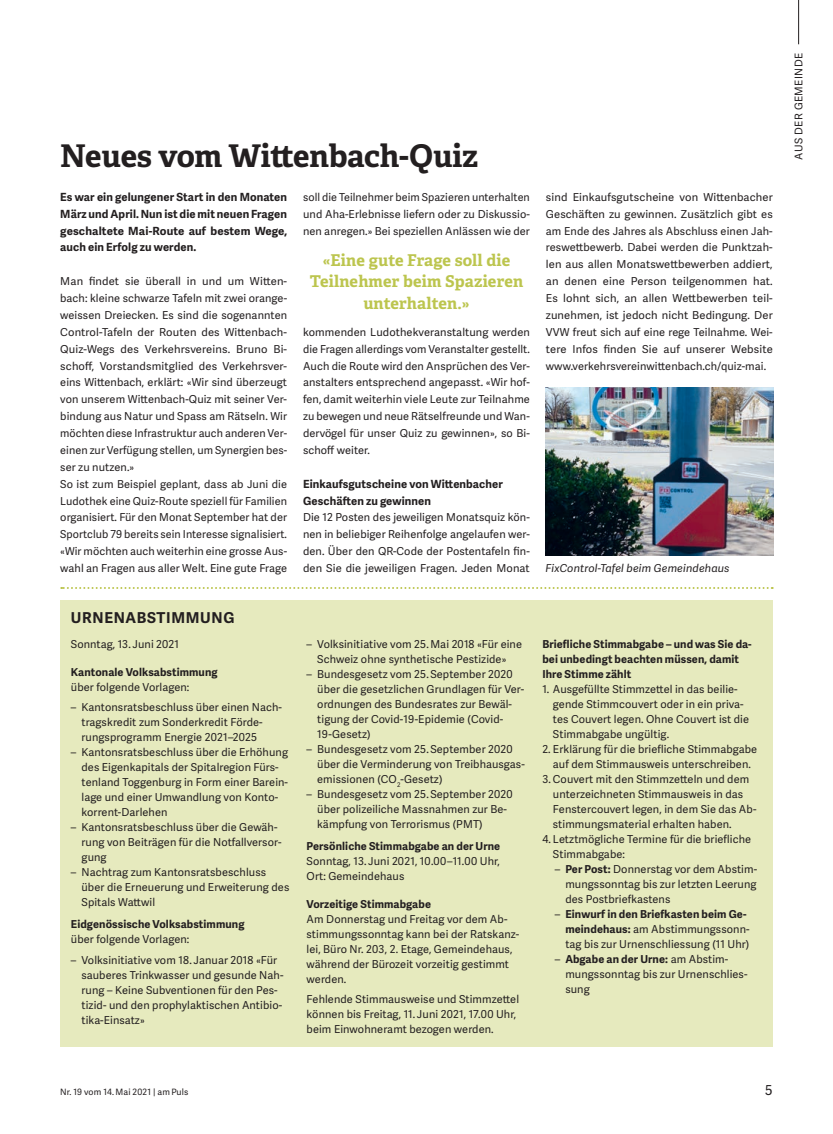
<style>
.page{position:relative;width:833px;height:1134px;background:#fff}
.page>*{position:absolute;margin:0;border:0;box-sizing:border-box;transform-origin:0 0}
._05_Hauptartikel_Tit{font:700 31.25px "Adelle";letter-spacing:-.005em;color:#231f20}
._05_Hauptartikel_Zit{font:700 16.25px/21.2px "Adelle";letter-spacing:.01em;color:#bcc54e;text-align:center}
._07_Kasten_Titel_x04{font:700 15px "Adelle Sans";letter-spacing:.045em;color:#231f20}
.t1{font:13.75px "Adelle Sans";color:#231f20}
._05_Hauptartikel_Lea{font:700 11.25px/16.9px "Adelle Sans";letter-spacing:.01em;color:#231f20;text-align:justify}
._05_Hauptartikel_Zwi{font:700 11.25px/16.9px "Adelle Sans";letter-spacing:.01em;color:#231f20}
._05_Hauptartikel_Gru{font:11px/16.9px "Adelle Sans";letter-spacing:.01em;color:#231f20}
._07_Kasten_Grundtext{font:11px/15px "Adelle Sans";letter-spacing:.01em;color:#231f20}
._07_Kasten_Zwischent{font:700 11px/15px "Adelle Sans";letter-spacing:.01em;color:#231f20}
._05_Hauptartikel_Bil{font:italic 11px "Adelle Sans";letter-spacing:.015em;color:#231f20}
.t2{font:10.62px "Adelle Sans";letter-spacing:.04em;color:#231f20}
.t3{font:8.75px "Adelle Sans";letter-spacing:.01em;color:#231f20}
.s1{font-weight:700}
</style>
<div class="page">
<hr style="left:798px;top:0;width:1px;height:44px;background:#231f20">
<img style="left:546px;top:387px;width:227px;height:168px">
<div style="left:60px;top:601px;width:712px;height:446px;background:#e6eabe"></div>
<svg style="left:61px;top:587px;width:711px;height:2px"></svg>
<p class="_05_Hauptartikel_Tit" style="left:60px;top:136px;width:419px">Neues vom Wittenbach-Quiz</p>
<p class="_05_Hauptartikel_Lea" style="left:60px;top:188px;width:228px">Es war ein gelungener Start in den Monaten März und April. Nun ist die mit neuen Fragen geschaltete Mai-Route auf bestem Wege, auch ein Erfolg zu werden.</p>
<p class="_05_Hauptartikel_Gru" style="left:60px;top:272px;width:228px;text-align:justify">Man findet sie überall in und um Witten&shy;bach: kleine schwarze Tafeln mit zwei orange&shy;weissen Dreiecken. Es sind die sogenannten Control-Tafeln der Routen des Wittenbach-Quiz-Wegs des Verkehrsvereins. Bruno Bi&shy;schoff, Vorstandsmitglied des Verkehrsver&shy;eins Wittenbach, erklärt: «Wir sind überzeugt von unserem Wittenbach-Quiz mit seiner Ver&shy;bindung aus Natur und Spass am Rätseln. Wir möchten diese Infrastruktur auch anderen Ver&shy;einen zur Verfügung stellen, um Synergien bes&shy;ser zu nutzen.»</p>
<p class="_05_Hauptartikel_Gru" style="left:60px;top:475px;width:228px;text-align:justify">So ist zum Beispiel geplant, dass ab Juni die Ludothek eine Quiz-Route speziell für Familien organisiert. Für den Monat September hat der Sportclub 79 bereits sein Interesse signalisiert. «Wir möchten auch weiterhin eine grosse Aus&shy;wahl an Fragen aus aller Welt. Eine gute Frage</p>
<p class="_05_Hauptartikel_Gru" style="left:303px;top:188px;width:228px;text-align:justify">soll die Teilnehmer beim Spazieren unterhalten und Aha-Erlebnisse liefern oder zu Diskussio&shy;nen anregen.» Bei speziellen Anlässen wie der</p>
<p class="_05_Hauptartikel_Zit" style="left:310px;top:250px;width:215px">«Eine gute Frage soll die<br>Teilnehmer beim Spazieren unterhalten.»</p>
<p class="_05_Hauptartikel_Gru" style="left:303px;top:323px;width:228px;text-align:justify">kommenden Ludothekveranstaltung werden die Fragen allerdings vom Veranstalter gestellt.<br>Auch die Route wird den Ansprüchen des Ver&shy;anstalters entsprechend angepasst. «Wir hof&shy;fen, damit weiterhin viele Leute zur Teilnahme zu bewegen und neue Rätselfreunde und Wan&shy;dervögel für unser Quiz zu gewinnen», so Bi&shy;schoff weiter.</p>
<p class="_05_Hauptartikel_Zwi" style="left:303px;top:475px;width:201px">Einkaufsgutscheine von Wittenbacher<br>Geschäften zu gewinnen</p>
<p class="_05_Hauptartikel_Gru" style="left:303px;top:509px;width:228px;text-align:justify">Die 12 Posten des jeweiligen Monatsquiz kön&shy;nen in beliebiger Reihenfolge angelaufen wer&shy;den. Über den QR-Code der Postentafeln fin&shy;den Sie die jeweiligen Fragen. Jeden Monat</p>
<p class="_05_Hauptartikel_Gru" style="left:546px;top:188px;width:228px;text-align:justify">sind Einkaufsgutscheine von Wittenbacher Geschäften zu gewinnen. Zusätzlich gibt es am Ende des Jahres als Abschluss einen Jah&shy;reswettbewerb. Dabei werden die Punktzah&shy;len aus allen Monatswettbewerben addiert, an denen eine Person teilgenommen hat.<br>Es lohnt sich, an allen Wettbewerben teil&shy;zunehmen, ist jedoch nicht Bedingung. Der VVW freut sich auf eine rege Teilnahme. Wei&shy;tere Infos finden Sie auf unserer Website www.verkehrsvereinwittenbach.ch/quiz-mai.</p>
<p class="_05_Hauptartikel_Bil" style="left:545px;top:560px;width:186px">FixControl-Tafel beim Gemeindehaus</p>
<p class="_07_Kasten_Titel_x04" style="left:71px;top:606px;width:165px">URNENABSTIMMUNG</p>
<p class="_07_Kasten_Grundtext" style="left:71px;top:637px;width:110px">Sonntag, 13. Juni 2021</p>
<p class="_07_Kasten_Zwischent" style="left:71px;top:664px;width:148px">Kantonale Volksabstimmung</p>
<p class="_07_Kasten_Grundtext" style="left:71px;top:679px;width:120px">über folgende Vorlagen:</p>
<p class="_05_Hauptartikel_Gru" style="left:81px;top:699px;width:202px;line-height:15px;text-indent:-11px">– Kantonsratsbeschluss über einen Nach&shy;tragskredit zum Sonderkredit Förde&shy;rungsprogramm Energie 2021–2025</p>
<p class="_05_Hauptartikel_Gru" style="left:81px;top:744px;width:208px;line-height:15px;text-indent:-11px">– Kantonsratsbeschluss über die Erhöhung des Eigenkapitals der Spitalregion Fürs&shy;tenland Toggenburg in Form einer Barein&shy;lage und einer Umwandlung von Konto&shy;korrent-Darlehen</p>
<p class="_05_Hauptartikel_Gru" style="left:81px;top:819px;width:201px;line-height:15px;text-indent:-11px">– Kantonsratsbeschluss über die Gewäh&shy;rung von Beiträgen für die Notfallversor&shy;gung</p>
<p class="_05_Hauptartikel_Gru" style="left:81px;top:864px;width:209px;line-height:15px;text-indent:-11px">– Nachtrag zum Kantonsratsbeschluss über die Erneuerung und Erweiterung des<br>Spitals Wattwil</p>
<p class="_07_Kasten_Zwischent" style="left:71px;top:916px;width:175px">Eidgenössische Volksabstimmung</p>
<p class="_07_Kasten_Grundtext" style="left:71px;top:931px;width:120px">über folgende Vorlagen:</p>
<p class="_05_Hauptartikel_Gru" style="left:81px;top:952px;width:203px;line-height:15px;text-indent:-11px">– Volksinitiative vom 18. Januar 2018 «Für sauberes Trinkwasser und gesunde Nah&shy;rung – Keine Subventionen für den Pes&shy;tizid- und den prophylaktischen Antibio&shy;tika-Einsatz»</p>
<p class="_05_Hauptartikel_Gru" style="left:306px;top:637px;width:217px;line-height:15px;text-align:center">– Volksinitiative vom 25. Mai 2018 «Für eine<br>Schweiz ohne synthetische Pestizide»</p>
<p class="_05_Hauptartikel_Gru" style="left:317px;top:667px;width:208px;line-height:15px;text-indent:-11px">– Bundesgesetz vom 25. September 2020 über die gesetzlichen Grundlagen für Ver&shy;ordnungen des Bundesrates zur Bewäl&shy;tigung der Covid-19-Epidemie (Covid-19-Gesetz)</p>
<p class="_05_Hauptartikel_Gru" style="left:317px;top:742px;width:209px;line-height:15px;text-indent:-11px">– Bundesgesetz vom 25. September 2020 über die Verminderung von Treibhausgas&shy;emissionen (CO<sub>2</sub>-Gesetz)</p>
<p class="_05_Hauptartikel_Gru" style="left:317px;top:787px;width:197px;line-height:15px;text-indent:-11px">– Bundesgesetz vom 25. September 2020 über polizeiliche Massnahmen zur Be&shy;kämpfung von Terrorismus (PMT)</p>
<p class="_07_Kasten_Zwischent" style="left:306px;top:839px;width:195px">Persönliche Stimmabgabe an der Urne</p>
<p class="_07_Kasten_Grundtext" style="left:306px;top:854px;width:195px">Sonntag, 13. Juni 2021, 10.00–11.00 Uhr,<br>Ort: Gemeindehaus</p>
<p class="_07_Kasten_Zwischent" style="left:306px;top:896px;width:126px">Vorzeitige Stimmabgabe</p>
<p class="_07_Kasten_Grundtext" style="left:306px;top:911px;width:214px">Am Donnerstag und Freitag vor dem Ab&shy;stimmungssonntag kann bei der Ratskanz&shy;lei, Büro Nr. 203, 2. Etage, Gemeindehaus, während der Bürozeit vorzeitig gestimmt werden.</p>
<p class="_07_Kasten_Grundtext" style="left:306px;top:991px;width:214px">Fehlende Stimmausweise und Stimmzettel können bis Freitag, 11. Juni 2021, 17.00 Uhr, beim Einwohneramt bezogen werden.</p>
<p class="_07_Kasten_Zwischent" style="left:542px;top:636px;width:211px">Briefliche Stimmabgabe – und was Sie da&shy;bei unbedingt beachten müssen, damit<br>Ihre Stimme zählt</p>
<p class="_05_Hauptartikel_Gru" style="left:553px;top:682px;width:198px;line-height:15px;text-indent:-11px">1. Ausgefüllte Stimmzettel in das beilie&shy;gende Stimmcouvert oder in ein priva&shy;tes Couvert legen. Ohne Couvert ist die Stimmabgabe ungültig.</p>
<p class="_05_Hauptartikel_Gru" style="left:542px;top:742px;width:216px;line-height:15px;text-align:center">2. Erklärung für die briefliche Stimmabgabe auf dem Stimmausweis unterschreiben.</p>
<p class="_05_Hauptartikel_Gru" style="left:553px;top:772px;width:205px;line-height:15px;text-indent:-11px">3. Couvert mit den Stimmzetteln und dem unterzeichneten Stimmausweis in das Fenstercouvert legen, in dem Sie das Ab&shy;stimmungsmaterial erhalten haben.</p>
<p class="_05_Hauptartikel_Gru" style="left:553px;top:832px;width:200px;line-height:15px;text-indent:-11px">4. Letztmögliche Termine für die briefliche<br>Stimmabgabe:</p>
<p class="_05_Hauptartikel_Gru" style="left:565px;top:862px;width:193px;line-height:15px;text-align:justify;text-indent:-11px">– <span class="s1">Per Post:</span> Donnerstag vor dem Abstim&shy;mungssonntag bis zur letzten Leerung des Postbriefastens</p>
<p class="_05_Hauptartikel_Gru" style="left:565px;top:907px;width:186px;line-height:15px;text-indent:-11px">– <span class="s1">Einwurf in den Briefkasten beim Ge&shy;meindehaus:</span> am Abstimmungssonn&shy;tag bis zur Urnenschliessung (11 Uhr)</p>
<p class="_05_Hauptartikel_Gru" style="left:565px;top:952px;width:184px;line-height:15px;text-indent:-11px">– <span class="s1">Abgabe an der Urne:</span> am Abstim&shy;mungssonntag bis zur Urnenschlies&shy;sung</p>
<p class="t3" style="left:60px;top:1085px;width:129px">Nr. 19 vom 14. Mai 2021 | am Puls</p>
<p class="t1" style="left:765px;top:1080px;width:9px">5</p>
<p class="t2" style="left:791px;top:160px;width:108px;rotate:-90deg">AUS DER GEMEINDE</p>
</div>
